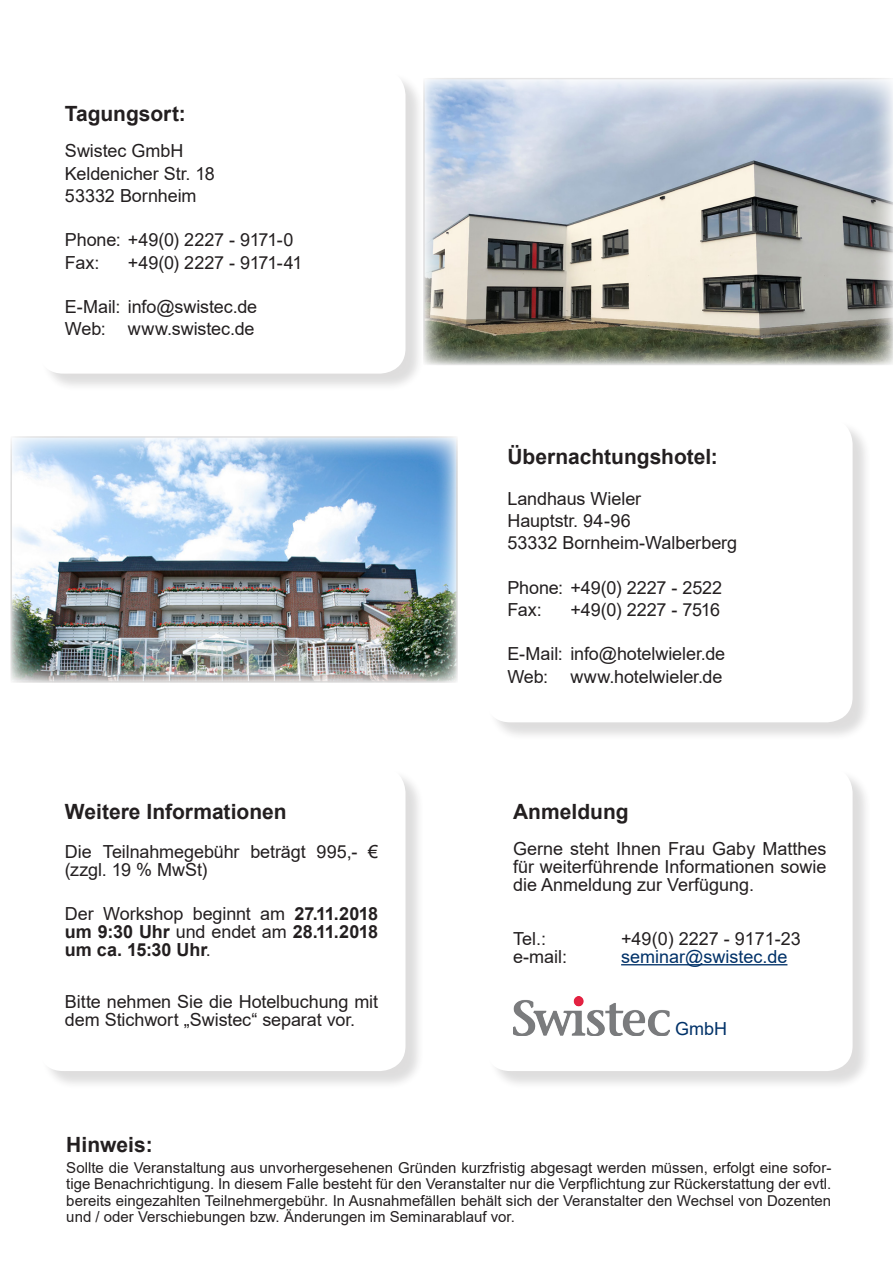
<style>
.page{position:relative;width:893px;height:1263px;background:#fff}
.page>*{position:absolute;margin:0;border:0;box-sizing:border-box;transform-origin:0 0}
.t1{font:700 21px "Arial";color:#231f20}
.Subbullet{font:18px/18px "Arial";letter-spacing:-.005em;color:#231f20}
.Subbullet-2{font:700 18px/18px "Arial";color:#231f20;text-align:justify}
.Subbullet-3{font:18px "Arial";color:#003168}
.Subbullet-4{font:18px "Arial";letter-spacing:-.025em;color:#231f20}
.t2{font:15px/16.5px "Arial";color:#231f20;text-align:justify}
.s1{font-weight:400}
</style>
<div class="page">
<div style="left:40px;top:72px;width:384px;height:320px;background:#231f20;opacity:.15"></div>
<div style="left:38px;top:70px;width:367px;height:304px;background:#fff;border-radius:26px"></div>
<div style="left:487px;top:769px;width:384px;height:320px;background:#231f20;opacity:.15"></div>
<div style="left:485px;top:767px;width:368px;height:304px;background:#fff;border-radius:26px"></div>
<hr style="left:621px;top:964px;width:166px;height:1px;background:#003168">
<div style="left:487px;top:421px;width:384px;height:320px;background:#231f20;opacity:.15"></div>
<div style="left:485px;top:418px;width:368px;height:304px;background:#fff;border-radius:26px"></div>
<div style="left:40px;top:769px;width:384px;height:320px;background:#231f20;opacity:.15"></div>
<div style="left:38px;top:767px;width:367px;height:304px;background:#fff;border-radius:26px"></div>
<svg style="left:515px;top:1035px;width:153px;height:1px"></svg>
<img style="left:513px;top:997px;width:157px;height:38px">
<img style="left:13px;top:439px;width:442px;height:241px">
<svg style="left:423px;top:78px;width:470px;height:288px;background:#aaafb0"></svg>
<p class="t1" style="left:65px;top:99px;width:122px">Tagungsort:</p>
<p class="Subbullet" style="left:65px;top:142px;width:120px">Swistec GmbH</p>
<p class="Subbullet" style="left:65px;top:164px;width:151px">Keldenicher Str. 18</p>
<p class="Subbullet" style="left:65px;top:186px;width:133px">53332 Bornheim</p>
<p class="Subbullet" style="left:65px;top:231px;width:230px">Phone: +49(0) 2227 - 9171-0</p>
<p class="Subbullet" style="left:65px;top:253px;width:36px">Fax:</p>
<p class="Subbullet-4" style="left:128px;top:250px;width:176px">+49(0) 2227 - 9171-41</p>
<p class="Subbullet" style="left:65px;top:298px;width:194px">E-Mail: info@swistec.de</p>
<p class="Subbullet" style="left:65px;top:320px;width:191px">Web: www.swistec.de</p>
<p class="t1" style="left:65px;top:797px;width:223px">Weitere Informationen</p>
<p class="Subbullet" style="left:65px;top:843px;width:315px">Die Teilnahmegebühr beträgt 995,- € (zzgl. 19 % MwSt)</p>
<p class="Subbullet-2" style="left:65px;top:904px;width:315px"><span class="s1">Der Workshop beginnt am</span> 27.11.2018 um 9:30 Uhr <span class="s1">und endet am</span> 28.11.2018 um ca. 15:30 Uhr<span class="s1">.</span></p>
<p class="Subbullet" style="left:65px;top:993px;width:315px">Bitte nehmen Sie die Hotelbuchung mit dem Stichwort „Swistec“ separat vor.</p>
<p class="t1" style="left:507px;top:442px;width:212px">Übernachtungshotel:</p>
<p class="Subbullet" style="left:507px;top:489px;width:135px">Landhaus Wieler</p>
<p class="Subbullet" style="left:507px;top:511px;width:125px">Hauptstr. 94-96</p>
<p class="Subbullet" style="left:507px;top:534px;width:231px">53332 Bornheim-Walberberg</p>
<p class="Subbullet" style="left:507px;top:578px;width:216px">Phone: +49(0) 2227 - 2522</p>
<p class="Subbullet" style="left:507px;top:600px;width:36px">Fax:</p>
<p class="Subbullet" style="left:570px;top:600px;width:151px">+49(0) 2227 - 7516</p>
<p class="Subbullet" style="left:507px;top:645px;width:219px">E-Mail: info@hotelwieler.de</p>
<p class="Subbullet" style="left:507px;top:667px;width:217px">Web: www.hotelwieler.de</p>
<p class="t1" style="left:513px;top:797px;width:117px">Anmeldung</p>
<p class="Subbullet" style="left:513px;top:839px;width:315px;text-align:justify">Gerne steht Ihnen Frau Gaby Matthes für weiterführende Informationen sowie die Anmeldung zur Verfügung.</p>
<p class="Subbullet" style="left:513px;top:929px;width:35px">Tel.:</p>
<p class="Subbullet" style="left:621px;top:929px;width:181px">+49(0) 2227 - 9171-23</p>
<p class="Subbullet" style="left:513px;top:947px;width:55px">e-mail:</p>
<p class="Subbullet-3" style="left:621px;top:944px;width:168px">seminar@swistec.de</p>
<p class="Subbullet-3" style="left:675px;top:1016px;width:53px">GmbH</p>
<p class="t1" style="left:66px;top:1130px;width:88px">Hinweis:</p>
<p class="t2" style="left:66px;top:1159px;width:766px">Sollte die Veranstaltung aus unvorhergesehenen Gründen kurzfristig abgesagt werden müssen, erfolgt eine sofor&shy;tige Benachrichtigung. In diesem Falle besteht für den Veranstalter nur die Verpflichtung zur Rückerstattung der evtl. bereits eingezahlten Teilnehmergebühr. In Ausnahmefällen behält sich der Veranstalter den Wechsel von Dozenten und / oder Verschiebungen bzw. Änderungen im Seminarablauf vor.</p>
</div>
